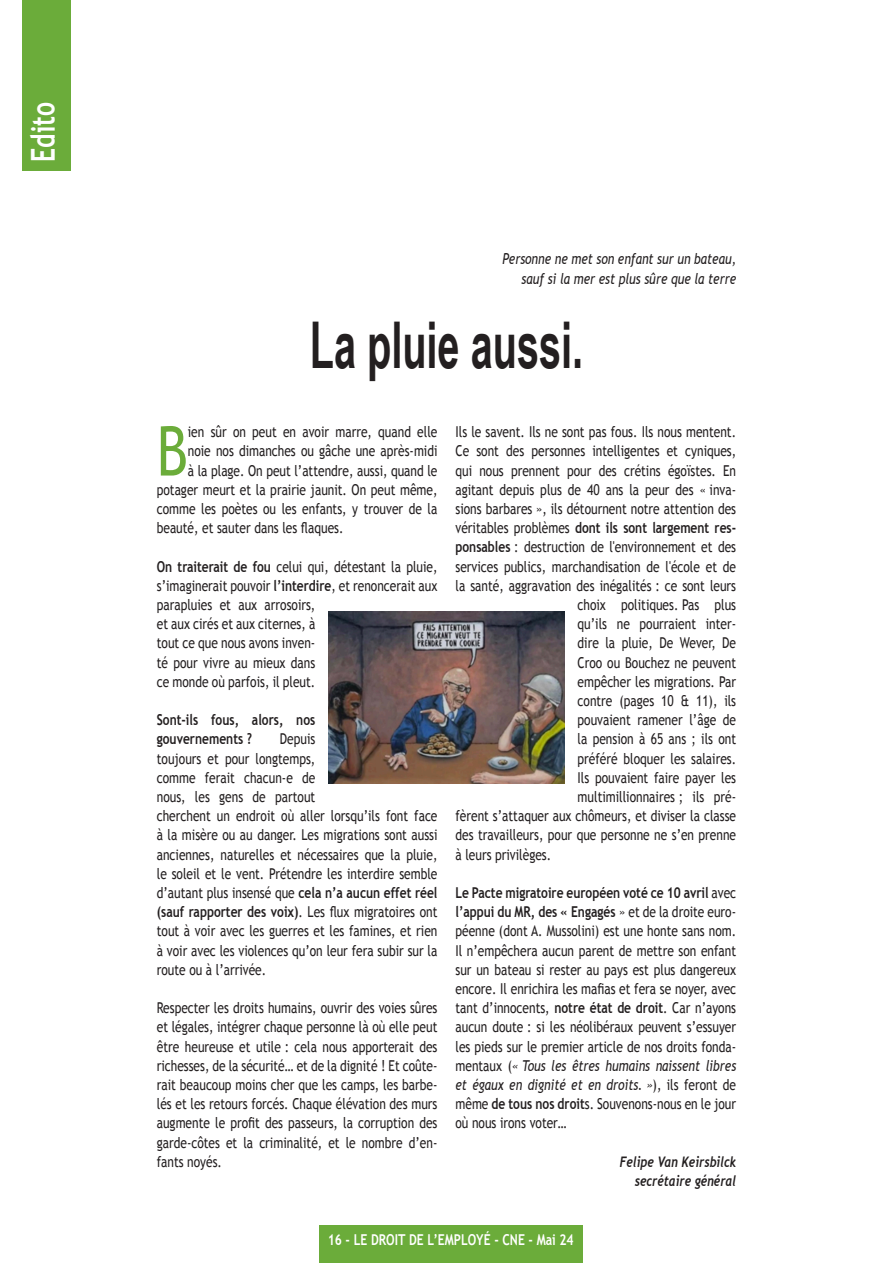
<style>
.page{position:relative;width:893px;height:1263px;background:#fff}
.page>*{position:absolute;margin:0;border:0;box-sizing:border-box;transform-origin:0 0}
.Texte_courrant{font:68.7px "Trebuchet MS";color:#6bac3a;scale:.8 1}
.Titre_23{font:700 64.5px "Arial Narrow";color:#231f20;scale:.75 1}
.Rubriques{font:700 33px "Trebuchet MS";color:#fff;scale:.75 1}
.Texte_courrant-2{font:15px/19.2px "Trebuchet MS";color:#231f20;scale:.8 1}
.Texte_courrant-3{font:700 15px/19.2px "Trebuchet MS";color:#231f20;scale:.8 1}
.Texte_courrant-4{font:italic 15px "Trebuchet MS";color:#231f20;scale:.8 1}
.t1{font:700 15px "Trebuchet MS";color:#fff;scale:.81 1}
.Signature{font:italic 700 14.55px "Trebuchet";color:#231f20;scale:.8 1}
.s1{font-weight:700}
.s2{font-weight:400}
.s3{font-style:italic}
</style>
<div class="page">
<div style="left:319px;top:1225px;width:263px;height:38px;background:#6bac3a"></div>
<div style="left:22px;top:0;width:48px;height:170px;background:#6bac3a"></div>
<img style="left:328px;top:611px;width:237px;height:172px">
<p class="Rubriques" style="left:23px;top:162px;width:81px;rotate:-90deg">Edito</p>
<p class="Texte_courrant-4" style="left:502px;top:250px;width:294px">Personne ne met son enfant sur un bateau,</p>
<p class="Texte_courrant-4" style="left:522px;top:269px;width:270px">sauf si la mer est plus sûre que la terre</p>
<p class="Titre_23" style="left:310px;top:296px;width:366px">La pluie aussi.</p>
<p class="Texte_courrant" style="left:157px;top:411px;width:40px">B</p>
<p class="Texte_courrant-2" style="left:188px;top:422px;width:313px">ien sûr on peut en avoir marre, quand elle</p>
<p class="Texte_courrant-2" style="left:188px;top:442px;width:313px">noie nos dimanches ou gâche une après-midi</p>
<p class="Texte_courrant-2" style="left:188px;top:461px;width:313px">à la plage. On peut l’attendre, aussi, quand le</p>
<p class="Texte_courrant-2" style="left:157px;top:480px;width:352px">potager meurt et la prairie jaunit. On peut même,</p>
<p class="Texte_courrant-2" style="left:157px;top:499px;width:352px">comme les poètes ou les enfants, y trouver de la</p>
<p class="Texte_courrant-2" style="left:157px;top:518px;width:235px">beauté, et sauter dans les flaques.</p>
<p class="Texte_courrant-2" style="left:157px;top:557px;width:352px"><span class="s1">On traiterait de fou</span> celui qui, détestant la pluie, s’imaginerait pouvoir <span class="s1">l’interdire</span>, et renoncerait aux parapluies et aux arrosoirs,<br>et aux cirés et aux citernes, à<br>tout ce que nous avons inven-<br>té pour vivre au mieux dans<br>ce monde où parfois, il pleut.</p>
<p class="Texte_courrant-3" style="left:157px;top:710px;width:200px">Sont-ils fous, alors, nos gouvernements ?</p>
<p class="Texte_courrant-2" style="left:157px;top:730px;width:352px;text-indent:123px">Depuis<br>toujours et pour longtemps,<br>comme ferait chacun-e de<br>nous, les gens de partout<br>cherchent un endroit où aller lorsqu’ils font face à la misère ou au danger. Les migrations sont aussi anciennes, naturelles et nécessaires que la pluie, le soleil et le vent. Prétendre les interdire semble d’autant plus insensé que <span class="s1">cela n’a aucun effet réel (sauf rapporter des voix)</span>. Les flux migratoires ont tout à voir avec les guerres et les famines, et rien à voir avec les violences qu’on leur fera subir sur la route ou à l’arrivée.</p>
<p class="Texte_courrant-2" style="left:157px;top:998px;width:352px;text-align:justify">Respecter les droits humains, ouvrir des voies sûres et légales, intégrer chaque personne là où elle peut être heureuse et utile : cela nous apporterait des richesses, de la sécurité… et de la dignité ! Et coûte&shy;rait beaucoup moins cher que les camps, les barbe&shy;lés et les retours forcés. Chaque élévation des murs augmente le profit des passeurs, la corruption des garde-côtes et la criminalité, et le nombre d’en&shy;fants noyés.</p>
<p class="Texte_courrant-2" style="left:455px;top:422px;width:352px">Ils le savent. Ils ne sont pas fous. Ils nous mentent.</p>
<p class="Texte_courrant-2" style="left:455px;top:442px;width:352px">Ce sont des personnes intelligentes et cyniques,</p>
<p class="Texte_courrant-2" style="left:455px;top:461px;width:352px">qui nous prennent pour des crétins égoïstes. En</p>
<p class="Texte_courrant-2" style="left:455px;top:480px;width:352px">agitant depuis plus de 40 ans la peur des « inva-</p>
<p class="Texte_courrant-2" style="left:455px;top:499px;width:352px">sions barbares », ils détournent notre attention des</p>
<p class="Texte_courrant-3" style="left:455px;top:518px;width:352px"><span class="s2">véritables problèmes</span> dont ils sont largement res-</p>
<p class="Texte_courrant-2" style="left:455px;top:538px;width:352px"><span class="s1">ponsables</span> : destruction de l'environnement et des</p>
<p class="Texte_courrant-2" style="left:455px;top:557px;width:352px">services publics, marchandisation de l'école et de</p>
<p class="Texte_courrant-2" style="left:455px;top:576px;width:352px">la santé, aggravation des inégalités : ce sont leurs</p>
<p class="Texte_courrant-2" style="left:578px;top:595px;width:200px">choix politiques. Pas plus</p>
<p class="Texte_courrant-2" style="left:578px;top:614px;width:200px">qu’ils ne pourraient inter-</p>
<p class="Texte_courrant-2" style="left:578px;top:634px;width:200px">dire la pluie, De Wever, De</p>
<p class="Texte_courrant-2" style="left:578px;top:653px;width:200px">Croo ou Bouchez ne peuvent</p>
<p class="Texte_courrant-2" style="left:578px;top:672px;width:200px">empêcher les migrations. Par</p>
<p class="Texte_courrant-2" style="left:578px;top:691px;width:200px">contre (pages 10 &amp; 11), ils</p>
<p class="Texte_courrant-2" style="left:578px;top:710px;width:200px">pouvaient ramener l’âge de</p>
<p class="Texte_courrant-2" style="left:578px;top:730px;width:200px">la pension à 65 ans ; ils ont</p>
<p class="Texte_courrant-2" style="left:578px;top:749px;width:200px">préféré bloquer les salaires.</p>
<p class="Texte_courrant-2" style="left:578px;top:768px;width:200px">Ils pouvaient faire payer les</p>
<p class="Texte_courrant-2" style="left:578px;top:787px;width:200px">multimillionnaires ; ils pré-</p>
<p class="Texte_courrant-2" style="left:455px;top:806px;width:352px">fèrent s’attaquer aux chômeurs, et diviser la classe</p>
<p class="Texte_courrant-2" style="left:455px;top:826px;width:352px">des travailleurs, pour que personne ne s’en prenne</p>
<p class="Texte_courrant-2" style="left:455px;top:845px;width:121px">à leurs privilèges.</p>
<p class="Texte_courrant-2" style="left:455px;top:883px;width:352px;text-align:justify"><span class="s1">Le Pacte migratoire européen voté ce 10 avril</span> avec <span class="s1">l’appui du MR, des « Engagés</span> » et de la droite euro&shy;péenne (dont A. Mussolini) est une honte sans nom.<br>Il n’empêchera aucun parent de mettre son enfant sur un bateau si rester au pays est plus dangereux encore. Il enrichira les mafias et fera se noyer, avec tant d’innocents, <span class="s1">notre état de droit</span>. Car n’ayons aucun doute : si les néolibéraux peuvent s’essuyer les pieds sur le premier article de nos droits fonda&shy;mentaux (<span class="s3">« Tous les êtres humains naissent libres et égaux en dignité et en droits. »</span>), ils feront de même <span class="s1">de tous nos droit</span>s. Souvenons-nous en le jour où nous irons voter…</p>
<p class="Signature" style="left:620px;top:1153px;width:147px">Felipe Van Keirsbilck</p>
<p class="Signature" style="left:635px;top:1172px;width:128px">secrétaire général</p>
<p class="t1" style="left:328px;top:1230px;width:305px">16 - LE DROIT DE L’EMPLOYÉ - CNE - Mai 24</p>
</div>
